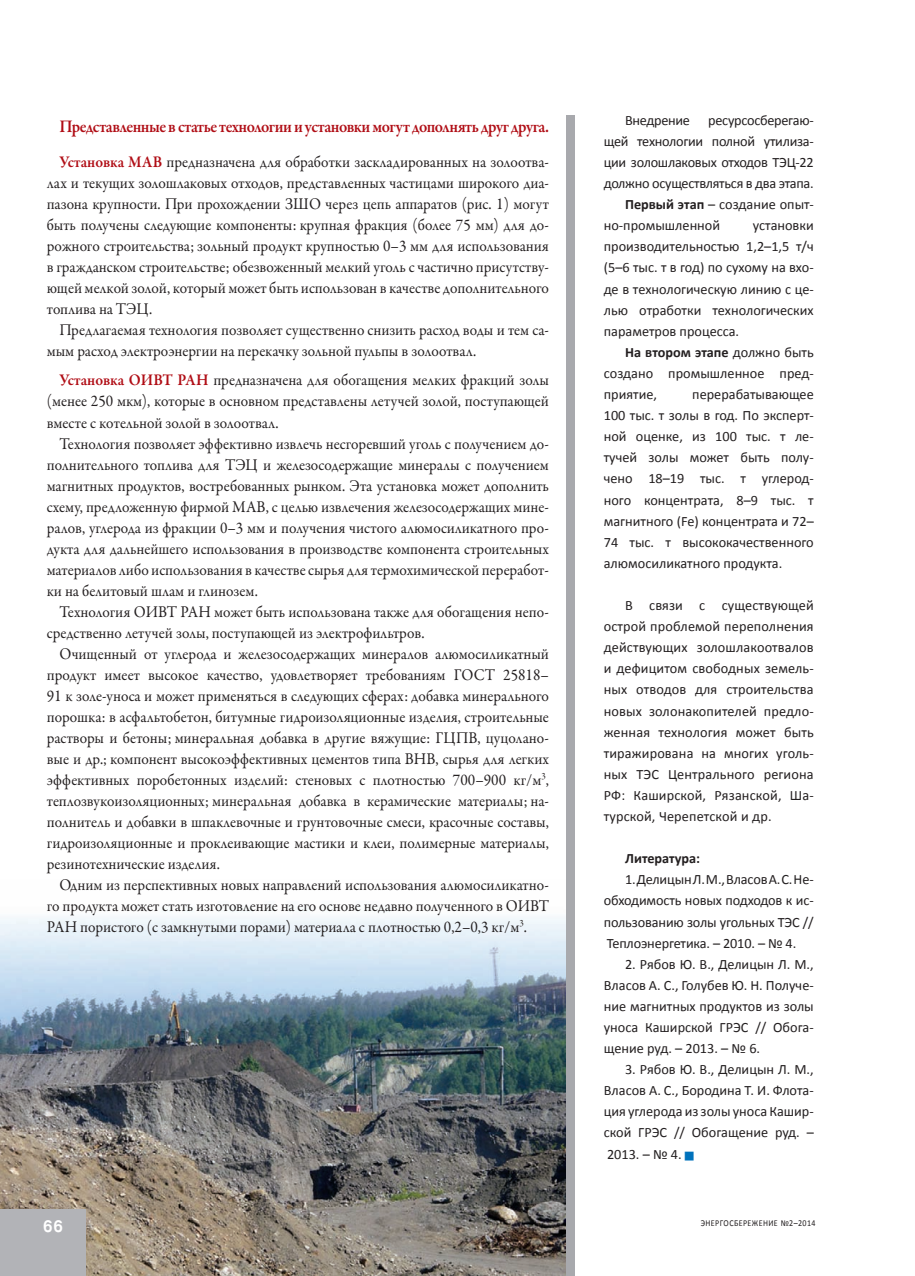
<style>
.page{position:relative;width:915px;height:1276px;background:#fff}
.page>*{position:absolute;margin:0;border:0;box-sizing:border-box;transform-origin:0 0}
.t1{font:600 18px "Garamond Premr Pro";letter-spacing:-.03em;color:#b00d15;scale:.91 1}
.t2{font:16.5px/21px "Garamond Premr Pro";color:#231f20;text-align:justify;scale:.93 1}
.t3{font:700 16.5px "Pragmatica C";color:#fff;scale:.89 1}
.t4{font:14.25px/21.1px "Calibri";color:#231f20;text-align:justify}
.t5{font:14.25px "Calibri";letter-spacing:-.02em;color:#231f20}
.t6{font:700 14.25px "Calibri";color:#231f20}
.t7{font:9px "Calibri";letter-spacing:.05em;color:#231f20;scale:.89 1}
.s1{font-weight:600;color:#b00d15}
.s2{font-weight:700}
</style>
<div class="page">
<img style="left:0;top:916px;width:566px;height:360px">
<div style="left:0;top:1209px;width:85px;height:67px;background:#b2b3b7"></div>
<div style="left:566px;top:116px;width:8px;height:1160px;background:#a8a9ad"></div>
<p class="t1" style="left:60px;top:115px;width:539px">Представленные в статье технологии и установки могут дополнять друг друга.</p>
<p class="t2" style="left:47px;top:152px;width:541px;text-indent:13px"><span class="s1">Установка МАВ</span> предназначена для обработки заскладированных на золоотва&shy;лах и текущих золошлаковых отходов, представленных частицами широкого диа&shy;пазона крупности. При прохождении ЗШО через цепь аппаратов (рис. 1) могут быть получены следующие компоненты: крупная фракция (более 75 мм) для до&shy;рожного строительства; зольный продукт крупностью 0–3 мм для использования в гражданском строительстве; обезвоженный мелкий уголь с частично присутству&shy;ющей мелкой золой, который может быть использован в качестве дополнительного топлива на ТЭЦ.</p>
<p class="t2" style="left:47px;top:320px;width:541px;text-indent:13px">Предлагаемая технология позволяет существенно снизить расход воды и тем са&shy;мым расход электроэнергии на перекачку зольной пульпы в золоотвал.</p>
<p class="t2" style="left:47px;top:370px;width:541px;text-indent:13px"><span class="s1">Установка ОИВТ РАН</span> предназначена для обогащения мелких фракций золы (менее 250 мкм), которые в основном представлены летучей золой, поступающей вместе с котельной золой в золоотвал.</p>
<p class="t2" style="left:47px;top:433px;width:541px;text-indent:13px">Технология позволяет эффективно извлечь несгоревший уголь с получением до&shy;полнительного топлива для ТЭЦ и железосодержащие минералы с получением магнитных продуктов, востребованных рынком. Эта установка может дополнить схему, предложенную фирмой MAB, с целью извлечения железосодержащих мине&shy;ралов, углерода из фракции 0–3 мм и получения чистого алюмосиликатного про&shy;дукта для дальнейшего использования в производстве компонента строительных материалов либо использования в качестве сырья для термохимической переработ&shy;ки на белитовый шлам и глинозем.</p>
<p class="t2" style="left:47px;top:601px;width:541px;text-indent:13px">Технология ОИВТ РАН может быть использована также для обогащения непо&shy;средственно летучей золы, поступающей из электрофильтров.</p>
<p class="t2" style="left:47px;top:643px;width:541px;text-indent:13px">Очищенный от углерода и железосодержащих минералов алюмосиликатный продукт имеет высокое качество, удовлетворяет требованиям ГОСТ 25818– 91 к золе-уноса и может применяться в следующих сферах: добавка минерального порошка: в асфальтобетон, битумные гидроизоляционные изделия, строительные растворы и бетоны; минеральная добавка в другие вяжущие: ГЦПВ, цуцолано&shy;вые и др.; компонент высокоэффективных цементов типа ВНВ, сырья для легких эффективных поробетонных изделий: стеновых с плотностью 700–900 кг/м<sup>3</sup>, теплозвукоизоляционных; минеральная добавка в керамические материалы; на&shy;полнитель и добавки в шпаклевочные и грунтовочные смеси, красочные составы, гидроизоляционные и проклеивающие мастики и клеи, полимерные материалы, резинотехнические изделия.</p>
<p class="t2" style="left:47px;top:874px;width:541px;text-indent:13px">Одним из перспективных новых направлений использования алюмосиликатно&shy;го продукта может стать изготовление на его основе недавно полученного в ОИВТ РАН пористого (с замкнутыми порами) материала с плотностью 0,2–0,3 кг/м<sup>3</sup>.</p>
<p class="t3" style="left:43px;top:1217px;width:24px">66</p>
<p class="t5" style="left:625px;top:111px;width:66px">Внедрение</p>
<p class="t5" style="left:708px;top:111px;width:107px">ресурсосберегаю‑</p>
<p class="t5" style="left:603px;top:132px;width:211px">щей технологии полной утилиза‑</p>
<p class="t5" style="left:603px;top:153px;width:211px">ции золошлаковых отходов ТЭЦ‑22</p>
<p class="t5" style="left:603px;top:174px;width:211px">должно осуществляться в два этапа.</p>
<p class="t4" style="left:625px;top:193px;width:190px"><span class="s2">Первый этап</span> – создание опыт‑</p>
<p class="t4" style="left:603px;top:214px;width:118px">но‑промышленной</p>
<p class="t4" style="left:603px;top:214px;width:211px;text-indent:149px">установки производительностью 1,2–1,5 т/ч (5–6 тыс. т в год) по сухому на вхо‑ де в технологическую линию с це‑ лью отработки технологических параметров процесса.</p>
<p class="t4" style="left:603px;top:341px;width:211px;text-indent:21px"><span class="s2">На втором этапе</span> должно быть создано промышленное пред‑ приятие,</p>
<p class="t4" style="left:603px;top:383px;width:211px;text-indent:88px">перерабатывающее 100 тыс. т золы в год. По эксперт ‑ ной оценке, из 100 тыс. т ле‑ тучей золы может быть полу‑ чено 18–19 тыс. т углерод‑ ного концентрата, 8–9 тыс. т магнитного (Fe) концентрата и 72– 74 тыс. т высококачественного алюмосиликатного продукта.</p>
<p class="t4" style="left:603px;top:594px;width:211px;text-indent:21px">В связи с существующей острой проблемой переполнения действующих золошлакоотвалов и дефицитом свободных земель‑ ных отводов для строительства новых золонакопителей предло‑ женная технология может быть тиражирована на многих уголь‑ ных ТЭС Центрального региона РФ: Каширской, Рязанской, Ша‑ турской, Черепетской и др.</p>
<p class="t6" style="left:625px;top:849px;width:77px">Литература:</p>
<p class="t4" style="left:603px;top:868px;width:211px;text-indent:21px">1. Делицын Л. М., Власов А. С. Не‑ обходимость новых подходов к ис‑ пользованию золы угольных ТЭС // Теплоэнергетика. – 2010. – № 4.</p>
<p class="t4" style="left:603px;top:952px;width:211px;text-indent:21px">2. Рябов Ю. В., Делицын Л. М., Власов А. С., Голубев Ю. Н. Получе‑ ние магнитных продуктов из золы уноса Каширской ГРЭС // Обога‑ щение руд. – 2013. – № 6.</p>
<p class="t4" style="left:603px;top:1058px;width:211px;text-indent:21px">3. Рябов Ю. В., Делицын Л. М., Власов А. С., Бородина Т. И. Флота‑ ция углерода из золы уноса Кашир‑ ской ГРЭС // Обогащение руд. – 2013. – № 4.</p>
<p class="t7" style="left:700px;top:1217px;width:130px">ЭНЕРГОСБЕРЕЖЕНИЕ №2–2014</p>
</div>
